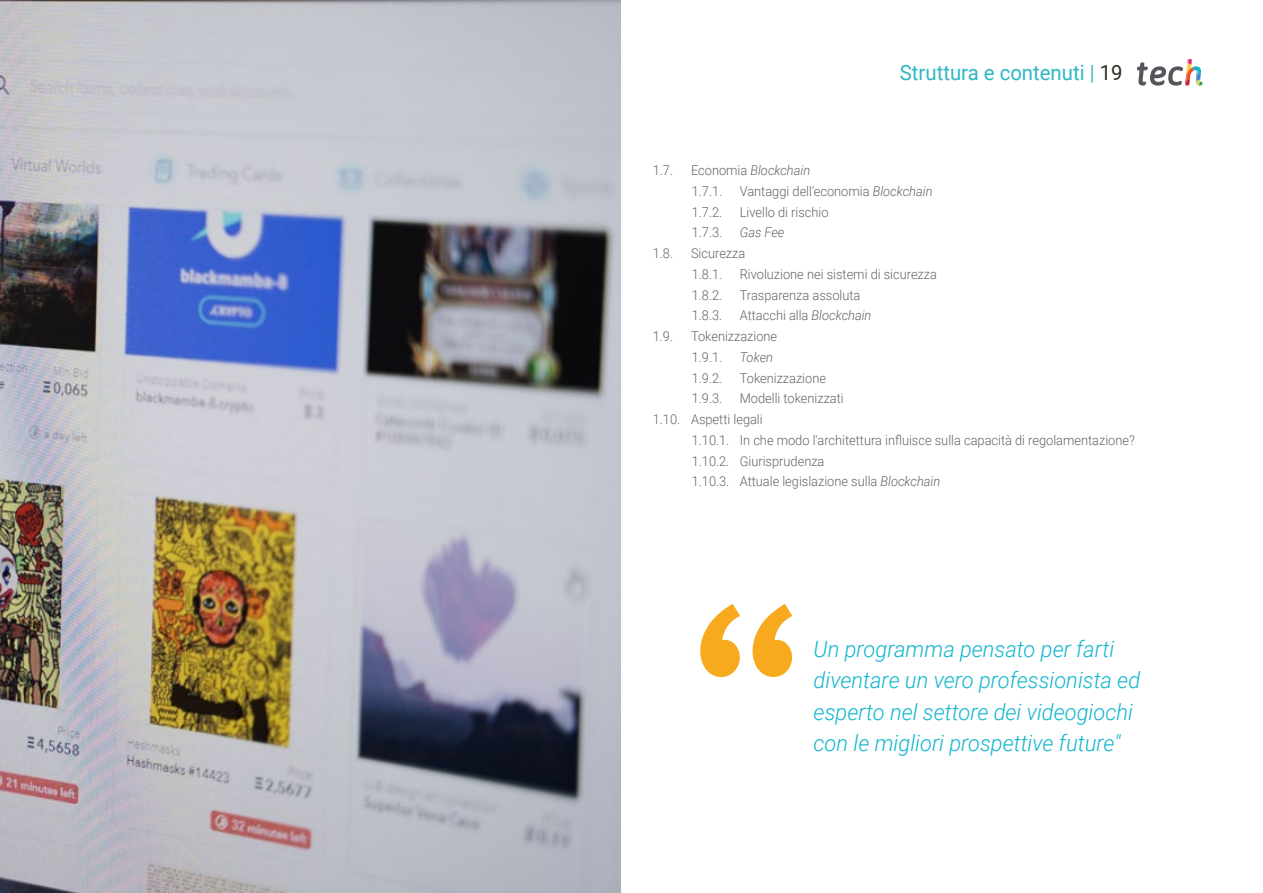
<style>
.page{position:relative;width:1263px;height:893px;background:#fff}
.page>*{position:absolute;margin:0;border:0;box-sizing:border-box;transform-origin:0 0}
.t1{font:italic 300 22.5px/31.5px "Roboto";color:#0fb6cf}
.t2{font:21px "Roboto";color:#2db8c5}
.t3{font:300 13.5px/20.7px "Roboto";color:#61646a;scale:.95 1}
.t4{font:italic 300 13.5px "Roboto";color:#61646a;scale:.95 1}
.s1{color:#312e20}
.s2{font-style:italic}
</style>
<div class="page">
<img style="left:0;top:0;width:621px;height:893px">
<svg style="left:700px;top:604px;width:92px;height:73px"></svg>
<svg style="left:1137px;top:59px;width:65px;height:27px"></svg>
<h2 class="t2" style="left:900px;top:57px;width:224px">Struttura e contenuti | <span class="s1">19</span></h2>
<p class="t3" style="left:653px;top:159px;width:23px">1.7.</p>
<p class="t3" style="left:691px;top:159px;width:127px">Economia <span class="s2">Blockchain<br></span>1.7.1.</p>
<p class="t3" style="left:740px;top:180px;width:204px">Vantaggi dell'economia <span class="s2">Blockchain</span></p>
<p class="t3" style="left:692px;top:201px;width:34px">1.7.2.</p>
<p class="t3" style="left:740px;top:201px;width:95px">Livello di rischio</p>
<p class="t3" style="left:692px;top:222px;width:34px">1.7.3.</p>
<p class="t4" style="left:740px;top:223px;width:48px">Gas Fee</p>
<p class="t3" style="left:653px;top:242px;width:23px">1.8.</p>
<p class="t3" style="left:691px;top:242px;width:59px">Sicurezza<br>1.8.1.</p>
<p class="t3" style="left:740px;top:263px;width:209px">Rivoluzione nei sistemi di sicurezza</p>
<p class="t3" style="left:692px;top:284px;width:34px">1.8.2.</p>
<p class="t3" style="left:740px;top:284px;width:128px">Trasparenza assoluta</p>
<p class="t3" style="left:692px;top:305px;width:34px">1.8.3.</p>
<p class="t3" style="left:740px;top:305px;width:140px">Attacchi alla <span class="s2">Blockchain</span></p>
<p class="t3" style="left:653px;top:325px;width:23px">1.9.</p>
<p class="t3" style="left:691px;top:325px;width:92px">Tokenizzazione<br>1.9.1.</p>
<p class="t4" style="left:740px;top:348px;width:37px">Token</p>
<p class="t3" style="left:692px;top:367px;width:34px">1.9.2.</p>
<p class="t3" style="left:740px;top:367px;width:92px">Tokenizzazione</p>
<p class="t3" style="left:692px;top:388px;width:34px">1.9.3.</p>
<p class="t3" style="left:653px;top:388px;width:203px;text-indent:87px">Modelli tokenizzati<br>1.10. Aspetti legali</p>
<p class="t3" style="left:692px;top:429px;width:468px">1.10.1. In che modo l'architettura influisce sulla capacità di regolamentazione?<br>1.10.2. Giurisprudenza<br>1.10.3. Attuale legislazione sulla <span class="s2">Blockchain</span></p>
<h1 class="t1" style="left:814px;top:632px;width:328px">Un programma pensato per farti diventare un vero professionista ed esperto nel settore dei videogiochi con le migliori prospettive future"</h1>
</div>
